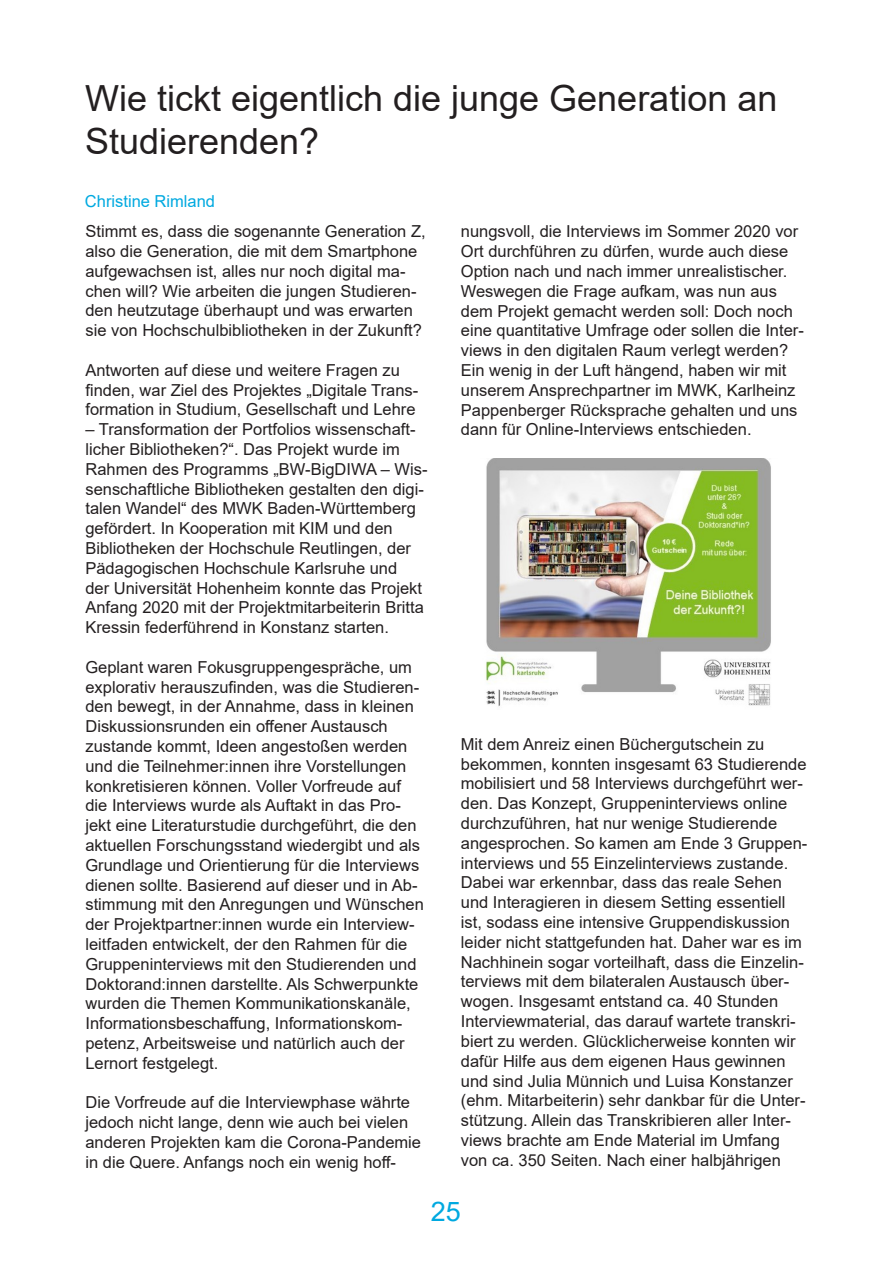
<style>
.page{position:relative;width:893px;height:1263px;background:#fff}
.page>*{position:absolute;margin:0;border:0;box-sizing:border-box;transform-origin:0 0}
.t1{font:36px/43.2px "Arial";color:#231f20}
.t2{font:27px "Arial";color:#00a9e0}
.t3{font:16.5px/19.8px "Arial";color:#231f20}
.t4{font:16.5px "Arial";color:#00a9e0}
</style>
<div class="page">
<img style="left:486px;top:458px;width:285px;height:249px">
<p class="t1" style="left:85px;top:77px;width:694px">Wie tickt eigentlich die junge Generation an<br>Studierenden?</p>
<p class="t4" style="left:85px;top:190px;width:132px">Christine Rimland</p>
<p class="t3" style="left:85px;top:221px;width:342px">Stimmt es, dass die sogenannte Generation Z, also die Generation, die mit dem Smartphone aufgewachsen ist, alles nur noch digital ma&shy;chen will? Wie arbeiten die jungen Studieren&shy;den heutzutage überhaupt und was erwarten sie von Hochschulbibliotheken in der Zukunft?</p>
<p class="t3" style="left:85px;top:360px;width:334px">Antworten auf diese und weitere Fragen zu finden, war Ziel des Projektes „Digitale Trans&shy;formation in Studium, Gesellschaft und Lehre</p>
<p class="t3" style="left:85px;top:419px;width:343px">– Transformation der Portfolios wissenschaft&shy;licher Bibliotheken?“. Das Projekt wurde im Rahmen des Programms „BW-BigDIWA – Wis&shy;senschaftliche Bibliotheken gestalten den digi&shy;talen Wandel“ des MWK Baden-Württemberg gefördert. In Kooperation mit KIM und den Bibliotheken der Hochschule Reutlingen, der Pädagogischen Hochschule Karlsruhe und<br>der Universität Hohenheim konnte das Projekt Anfang 2020 mit der Projektmitarbeiterin Britta Kressin federführend in Konstanz starten.</p>
<p class="t3" style="left:85px;top:657px;width:340px">Geplant waren Fokusgruppengespräche, um explorativ herauszufinden, was die Studieren&shy;den bewegt, in der Annahme, dass in kleinen Diskussionsrunden ein offener Austausch zustande kommt, Ideen angestoßen werden und die Teilnehmer:innen ihre Vorstellungen konkretisieren können. Voller Vorfreude auf die Interviews wurde als Auftakt in das Pro&shy;jekt eine Literaturstudie durchgeführt, die den aktuellen Forschungsstand wiedergibt und als Grundlage und Orientierung für die Interviews dienen sollte. Basierend auf dieser und in Ab&shy;stimmung mit den Anregungen und Wünschen der Projektpartner:innen wurde ein Interview&shy;leitfaden entwickelt, der den Rahmen für die Gruppeninterviews mit den Studierenden und Doktorand:innen darstellte. Als Schwerpunkte wurden die Themen Kommunikationskanäle, Informationsbeschaffung, Informationskom&shy;petenz, Arbeitsweise und natürlich auch der Lernort festgelegt.</p>
<p class="t3" style="left:85px;top:1093px;width:337px">Die Vorfreude auf die Interviewphase währte jedoch nicht lange, denn wie auch bei vielen anderen Projekten kam die Corona-Pandemie in die Quere. Anfangs noch ein wenig hoff-</p>
<p class="t3" style="left:461px;top:221px;width:345px">nungsvoll, die Interviews im Sommer 2020 vor Ort durchführen zu dürfen, wurde auch diese Option nach und nach immer unrealistischer.<br>Weswegen die Frage aufkam, was nun aus dem Projekt gemacht werden soll: Doch noch eine quantitative Umfrage oder sollen die Inter&shy;views in den digitalen Raum verlegt werden?<br>Ein wenig in der Luft hängend, haben wir mit unserem Ansprechpartner im MWK, Karlheinz Pappenberger Rücksprache gehalten und uns dann für Online-Interviews entschieden.</p>
<p class="t3" style="left:461px;top:734px;width:348px">Mit dem Anreiz einen Büchergutschein zu bekommen, konnten insgesamt 63 Studierende mobilisiert und 58 Interviews durchgeführt wer&shy;den. Das Konzept, Gruppeninterviews online durchzuführen, hat nur wenige Studierende angesprochen. So kamen am Ende 3 Gruppen&shy;interviews und 55 Einzelinterviews zustande.<br>Dabei war erkennbar, dass das reale Sehen und Interagieren in diesem Setting essentiell ist, sodass eine intensive Gruppendiskussion leider nicht stattgefunden hat. Daher war es im Nachhinein sogar vorteilhaft, dass die Einzelin&shy;terviews mit dem bilateralen Austausch über&shy;wogen. Insgesamt entstand ca. 40 Stunden Interviewmaterial, das darauf wartete transkri&shy;biert zu werden. Glücklicherweise konnten wir dafür Hilfe aus dem eigenen Haus gewinnen und sind Julia Münnich und Luisa Konstanzer (ehm. Mitarbeiterin) sehr dankbar für die Unter&shy;stützung. Allein das Transkribieren aller Inter&shy;views brachte am Ende Material im Umfang von ca. 350 Seiten. Nach einer halbjährigen</p>
<h2 class="t2" style="left:431px;top:1192px;width:32px">25</h2>
</div>
